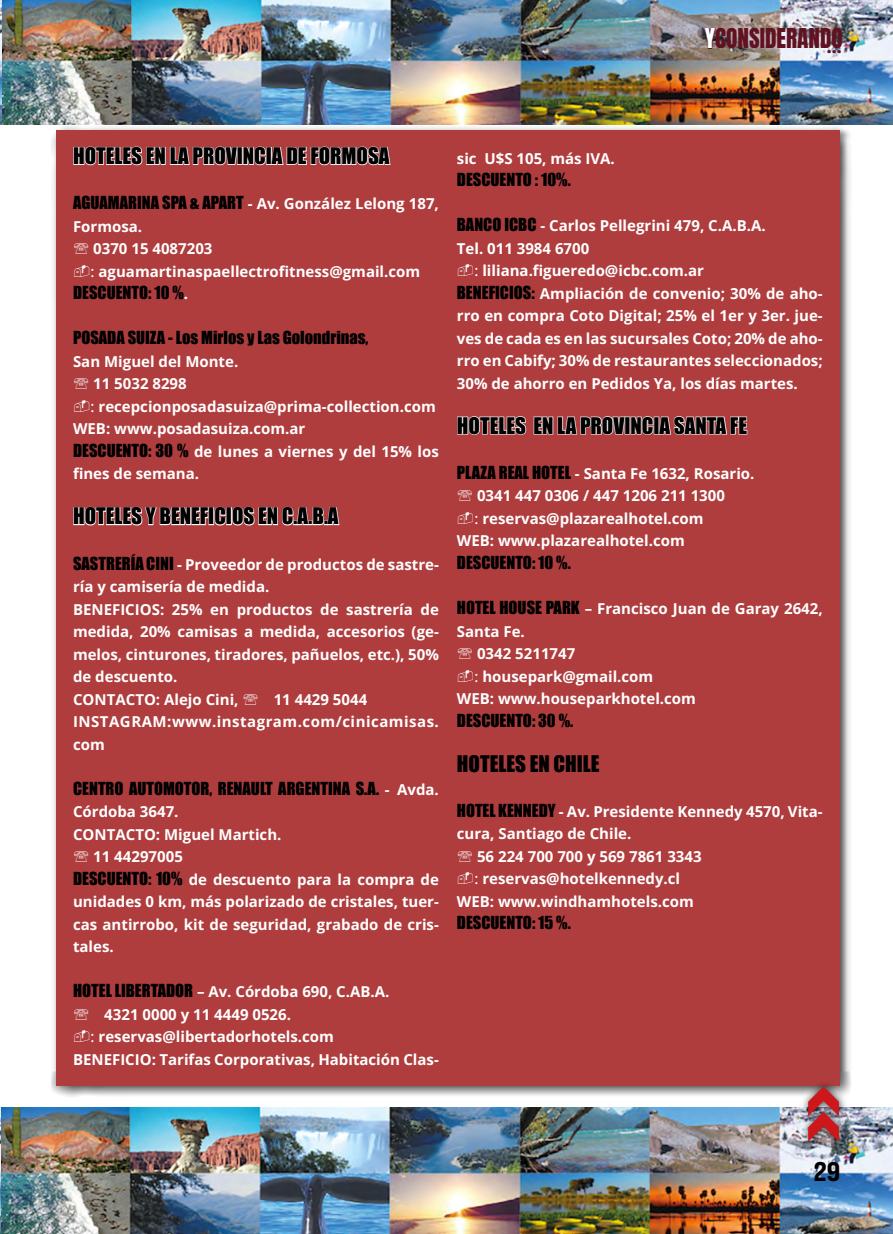
<style>
.page{position:relative;width:893px;height:1234px;background:#fff}
.page>*{position:absolute;margin:0;border:0;box-sizing:border-box;transform-origin:0 0}
.t1{font:800 expanded 27px "Bebas Neue Pro";color:#000}
.t2{font:23.25px "Anton";color:#61111f}
.t3{font:21px "Impact";color:#000}
.t4{font:800 16.95px "Open Sans";color:#61111f}
.t5{font:16.5px "Impact";color:#000}
.t6{font:700 15px/22.5px "Open Sans";color:#fff}
.t7{font:700 15px/22.5px "Open Sans";letter-spacing:.035em;color:#fff}
.s1{color:#fff}
.s2{font-family:"Impact";font-weight:400;font-size:16.5px;color:#000}
.s3{font-weight:500}
.s4{font-family:"Open Sans";font-weight:700;font-size:15px;color:#fff}
</style>
<div class="page">
<img style="left:0;top:0;width:893px;height:125px">
<img style="left:0;top:1107px;width:893px;height:126px">
<svg style="left:704px;top:28px;width:12px;height:21px"></svg>
<div style="left:51px;top:125px;width:800px;height:972px;background:#000;opacity:.75"></div>
<div style="left:56px;top:130px;width:784px;height:956px;background:#af3d3e"></div>
<svg style="left:73px;top:146px;width:318px;height:20px"></svg>
<svg style="left:73px;top:506px;width:267px;height:20px"></svg>
<svg style="left:457px;top:416px;width:70px;height:19px"></svg>
<svg style="left:533px;top:416px;width:215px;height:19px"></svg>
<div style="left:799px;top:1078px;width:48px;height:70px;background:#000;opacity:.75"></div>
<svg style="left:808px;top:1086px;width:31px;height:55px;background:#ad4d51"></svg>
<p class="t2" style="left:705px;top:27px;width:139px"><span class="s1">Y</span>CONSIDERANDO</p>
<p class="t4" style="left:827px;top:35px;width:16px">...</p>
<p class="t3" style="left:73px;top:140px;width:318px">HOTELES EN LA PROVINCIA DE FORMOSA</p>
<p class="t6" style="left:73px;top:192px;width:367px"><span class="s2">AGUAMARINA SPA &amp; APART</span> - Av. González Lelong 187,<br>Formosa.</p>
<p class="t6" style="left:93px;top:237px;width:121px">0370 15 4087203</p>
<p class="t6" style="left:91px;top:260px;width:331px"><span class="s3">:</span> aguamartinaspaellectrofitness@gmail.com</p>
<p class="t5" style="left:73px;top:280px;width:117px">DESCUENTO: 10 %<span class="s4">.</span></p>
<p class="t5" style="left:73px;top:325px;width:297px">POSADA SUIZA - Los Mirlos y Las Golondrinas,</p>
<p class="t6" style="left:73px;top:350px;width:167px">San Miguel del Monte.</p>
<p class="t6" style="left:93px;top:372px;width:95px">11 5032 8298</p>
<p class="t6" style="left:91px;top:395px;width:347px"><span class="s3">:</span> recepcionposadasuiza@prima-collection.com</p>
<p class="t6" style="left:73px;top:417px;width:234px">WEB: www.posadasuiza.com.ar</p>
<p class="t6" style="left:73px;top:440px;width:367px"><span class="s2">DESCUENTO: 30 %</span> de lunes a viernes y del 15% los fines de semana.</p>
<p class="t3" style="left:73px;top:500px;width:267px">HOTELES Y BENEFICIOS EN C.A.B.A</p>
<p class="t6" style="left:73px;top:552px;width:367px"><span class="s2">SASTRERÍA CINI</span> - Proveedor de productos de sastre&shy;ría y camisería de medida.</p>
<p class="t6" style="left:73px;top:597px;width:367px;text-align:justify">BENEFICIOS: 25% en productos de sastrería de medida, 20% camisas a medida, accesorios (ge&shy;melos, cinturones, tiradores, pañuelos, etc.), 50% de descuento.</p>
<p class="t6" style="left:73px;top:687px;width:167px">CONTACTO: Alejo Cini,</p>
<p class="t6" style="left:274px;top:687px;width:95px">11 4429 5044</p>
<p class="t7" style="left:73px;top:710px;width:367px">INSTAGRAM:www.instagram.com/cinicamisas. com</p>
<p class="t5" style="left:73px;top:775px;width:367px">CENTRO AUTOMOTOR, RENAULT ARGENTINA S.A. <span class="s4">- Avda.</span></p>
<p class="t6" style="left:73px;top:800px;width:107px">Córdoba 3647.</p>
<p class="t6" style="left:73px;top:822px;width:210px">CONTACTO: Miguel Martich.</p>
<p class="t6" style="left:93px;top:845px;width:91px">11 44297005</p>
<p class="t6" style="left:73px;top:867px;width:367px;text-align:justify"><span class="s2">DESCUENTO: 10%</span> de descuento para la compra de unidades 0 km, más polarizado de cristales, tuer&shy;cas antirrobo, kit de seguridad, grabado de cris&shy;tales.</p>
<p class="t6" style="left:73px;top:980px;width:318px"><span class="s2">HOTEL LIBERTADOR</span> – Av. Córdoba 690, C.AB.A.</p>
<p class="t6" style="left:104px;top:1002px;width:188px">4321 0000 y 11 4449 0526.</p>
<p class="t6" style="left:91px;top:1025px;width:245px"><span class="s3">:</span> reservas@libertadorhotels.com</p>
<p class="t6" style="left:73px;top:1047px;width:367px">BENEFICIO: Tarifas Corporativas, Habitación Clas-</p>
<p class="t6" style="left:457px;top:146px;width:160px">sic U$S 105, más IVA.</p>
<p class="t5" style="left:457px;top:167px;width:115px">DESCUENTO : 10%.</p>
<p class="t6" style="left:457px;top:214px;width:310px"><span class="s2">BANCO ICBC</span> - Carlos Pellegrini 479, C.A.B.A.</p>
<p class="t6" style="left:457px;top:236px;width:134px">Tel. 011 3984 6700</p>
<p class="t6" style="left:474px;top:259px;width:231px"><span class="s3">:</span> liliana.figueredo@icbc.com.ar</p>
<p class="t6" style="left:457px;top:281px;width:367px;text-align:justify"><span class="s2">BENEFICIOS:</span> Ampliación de convenio; 30% de aho&shy;rro en compra Coto Digital; 25% el 1er y 3er. jue&shy;ves de cada es en las sucursales Coto; 20% de aho&shy;rro en Cabify; 30% de restaurantes seleccionados; 30% de ahorro en Pedidos Ya, los días martes.</p>
<p class="t3" style="left:457px;top:409px;width:292px">HOTELES EN LA PROVINCIA SANTA FE</p>
<p class="t6" style="left:457px;top:461px;width:299px"><span class="s2">PLAZA REAL HOTEL</span> - Santa Fe 1632, Rosario.</p>
<p class="t6" style="left:477px;top:484px;width:249px">0341 447 0306 / 447 1206 211 1300</p>
<p class="t6" style="left:474px;top:506px;width:231px"><span class="s3">:</span> reservas@plazarealhotel.com</p>
<p class="t6" style="left:457px;top:529px;width:229px">WEB: www.plazarealhotel.com</p>
<p class="t5" style="left:457px;top:549px;width:115px">DESCUENTO: 10 %.</p>
<p class="t6" style="left:457px;top:596px;width:367px"><span class="s2">HOTEL HOUSE PARK</span> – Francisco Juan de Garay 2642,<br>Santa Fe.</p>
<p class="t6" style="left:477px;top:641px;width:100px">0342 5211747</p>
<p class="t6" style="left:474px;top:664px;width:180px"><span class="s3">:</span> housepark@gmail.com</p>
<p class="t6" style="left:457px;top:686px;width:241px">WEB: www.houseparkhotel.com</p>
<p class="t5" style="left:457px;top:707px;width:118px">DESCUENTO: 30 %.</p>
<p class="t3" style="left:457px;top:747px;width:144px">HOTELES EN CHILE</p>
<p class="t6" style="left:457px;top:799px;width:367px"><span class="s2">HOTEL KENNEDY</span> - Av. Presidente Kennedy 4570, Vita&shy;cura, Santiago de Chile.</p>
<p class="t6" style="left:477px;top:844px;width:226px">56 224 700 700 y 569 7861 3343</p>
<p class="t6" style="left:474px;top:866px;width:207px"><span class="s3">:</span> reservas@hotelkennedy.cl</p>
<p class="t6" style="left:457px;top:889px;width:238px">WEB: www.windhamhotels.com</p>
<p class="t5" style="left:457px;top:909px;width:115px">DESCUENTO: 15 %.</p>
<p class="t1" style="left:814px;top:1153px;width:28px">29</p>
</div>
